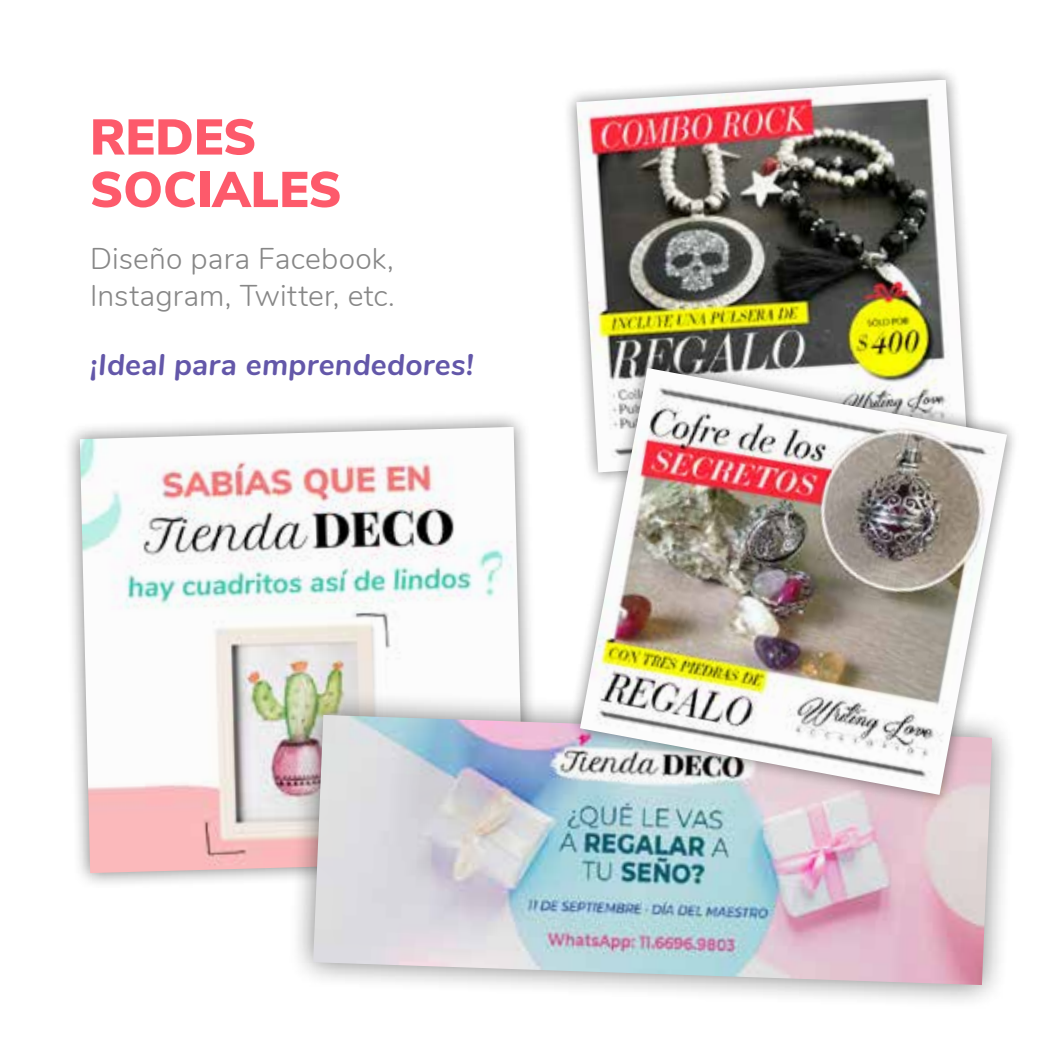
<style>
.page{position:relative;width:1063px;height:1063px;background:#fff}
.page>*{position:absolute;margin:0;border:0;box-sizing:border-box;transform-origin:0 0}
.t1{font:900 50px/52.5px "Nunito Sans";color:#fd5a6b}
.t2{font:300 30px/37.5px "Nunito";letter-spacing:.005em;color:#878787}
.t3{font:italic 700 30px "Nunito";letter-spacing:.01em;color:#6357a9}
</style>
<div class="page">
<div style="left:563px;top:66px;width:418px;height:420px;background:#000;opacity:.5"></div>
<img style="left:576px;top:80px;width:392px;height:275px">
<div style="left:63px;top:410px;width:478px;height:480px;background:#000;opacity:.5"></div>
<img style="left:80px;top:427px;width:444px;height:446px">
<div style="left:288px;top:689px;width:730px;height:321px;background:#000;opacity:.5"></div>
<img style="left:313px;top:715px;width:679px;height:270px">
<div style="left:567px;top:355px;width:454px;height:453px;background:#000;opacity:.5"></div>
<img style="left:580px;top:368px;width:427px;height:427px">
<h1 class="t1" style="left:90px;top:109px;width:253px">REDES<br>SOCIALES</h1>
<p class="t2" style="left:90px;top:238px;width:306px">Diseño para Facebook,<br>Instagram, Twitter, etc.</p>
<p class="t3" style="left:90px;top:342px;width:385px">¡Ideal para emprendedores!</p>
</div>
